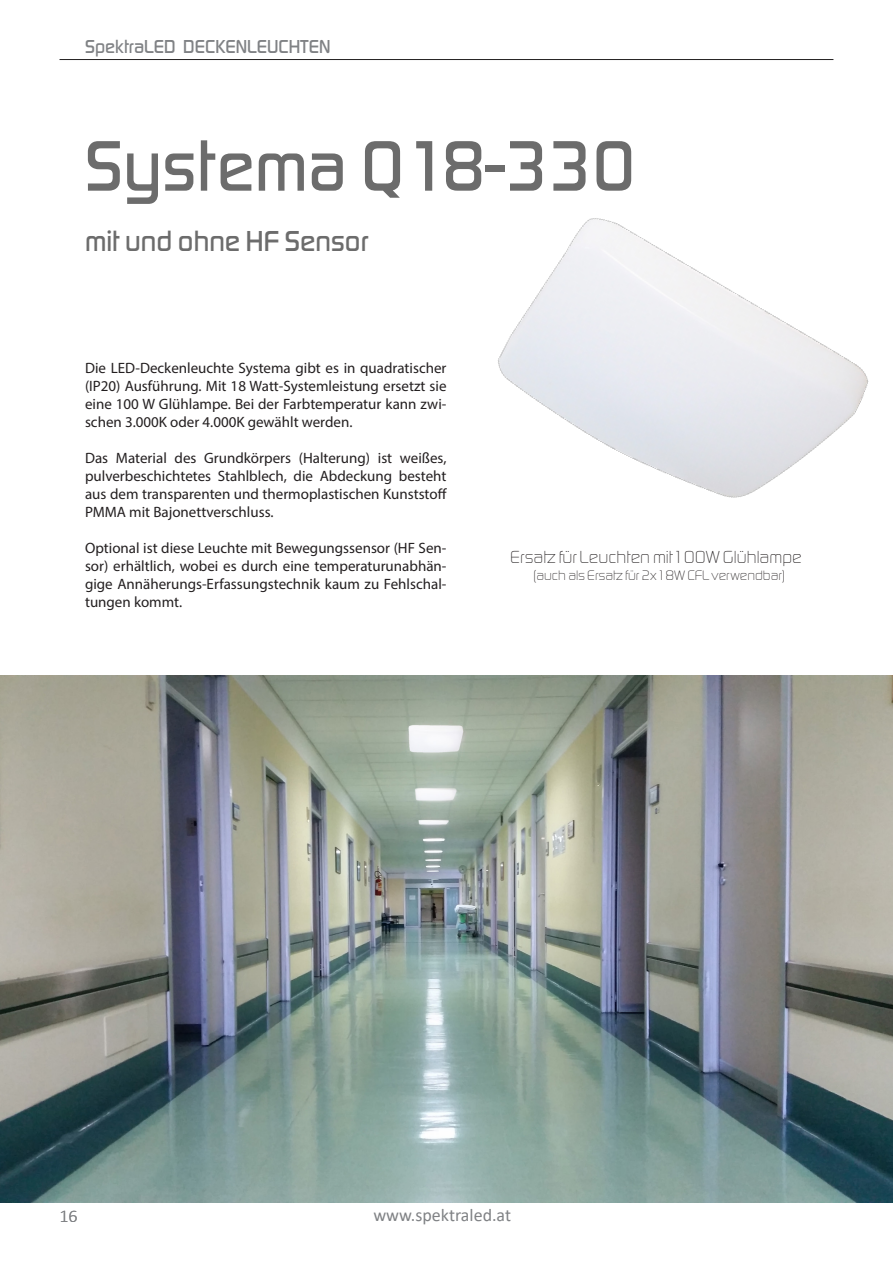
<style>
.page{position:relative;width:893px;height:1263px;background:#fff}
.page>*{position:absolute;margin:0;border:0;box-sizing:border-box;transform-origin:0 0}
.t1{font:500 74.25px "Digital Sans EFOP";letter-spacing:.005em;color:#6c6c6c}
.t2{font:500 30px "Digital Sans EFOP";color:#6c6c6c}
.t3{font:500 19.5px "Digital Sans EFOP";color:#808285}
.t4{font:300 18px "Digital Sans EF";color:#231f20}
.t5{font:18px "Calibri";color:#808285}
.t6{font:300 18px "Calibri";color:#808285}
.t7{font:15px/18px "Myriad Pro";color:#231f20;text-align:justify}
.t8{font:300 14.1px "Digital Sans EF";color:#231f20}
</style>
<div class="page">
<hr style="left:60px;top:59px;width:773px;height:1px;background:#231f20">
<img style="left:0;top:676px;width:892px;height:526px">
<img style="left:498px;top:218px;width:371px;height:280px">
<p class="t3" style="left:85px;top:34px;width:247px">SpektraLED DECKENLEUCHTEN</p>
<p class="t1" style="left:85px;top:122px;width:552px">Systema Q18-330</p>
<p class="t2" style="left:85px;top:223px;width:285px">mit und ohne HF Sensor</p>
<p class="t7" style="left:85px;top:358px;width:363px">Die LED-Deckenleuchte Systema gibt es in quadratischer (IP20) Ausführung. Mit 18 Watt-Systemleistung ersetzt sie eine 100 W Glühlampe. Bei der Farbtemperatur kann zwi&shy;schen 3.000K oder 4.000K gewählt werden.</p>
<p class="t7" style="left:85px;top:448px;width:364px">Das Material des Grundkörpers (Halterung) ist weißes, pulverbeschichtetes Stahlblech, die Abdeckung besteht aus dem transparenten und thermoplastischen Kunststoff PMMA mit Bajonettverschluss.</p>
<p class="t7" style="left:85px;top:538px;width:363px">Optional ist diese Leuchte mit Bewegungssensor (HF Sen&shy;sor) erhältlich, wobei es durch eine temperaturunabhän&shy;gige Annäherungs-Erfassungstechnik kaum zu Fehlschal&shy;tungen kommt.</p>
<p class="t4" style="left:510px;top:546px;width:293px">Ersatz für Leuchten mit100W Glühlampe</p>
<p class="t8" style="left:533px;top:567px;width:253px">(auch als Ersatz für 2x18W CFL verwendbar)</p>
<p class="t6" style="left:59px;top:1205px;width:20px">16</p>
<p class="t5" style="left:373px;top:1202px;width:139px">www.spektraled.at</p>
</div>
